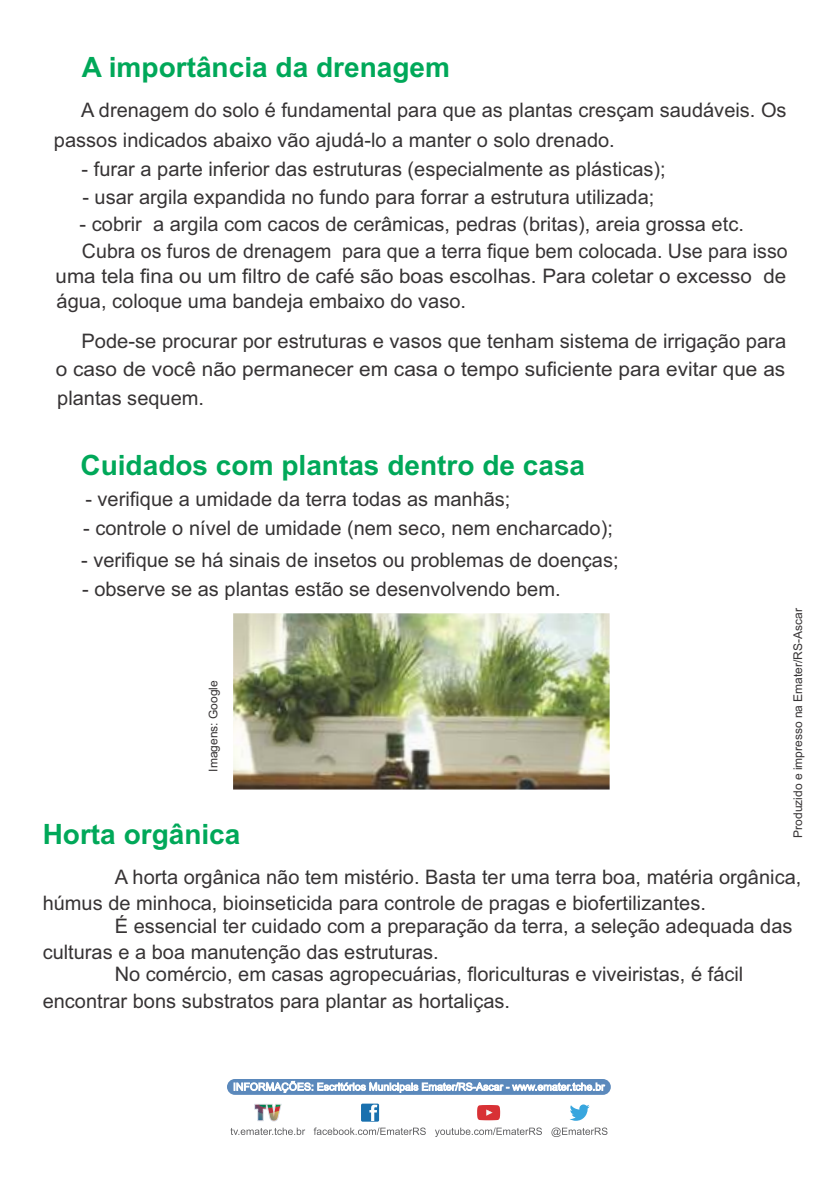
<style>
.page{position:relative;width:840px;height:1191px;background:#fff}
.page>*{position:absolute;margin:0;border:0;box-sizing:border-box;transform-origin:0 0}
.t1{font:700 28px "Arial";color:#00a859}
.t2{font:20px/26.6px "Arial";color:#373435}
.t3{font:12px "Arial";color:#373435}
</style>
<div class="page">
<img style="left:233px;top:613px;width:376px;height:176px">
<div style="left:227px;top:1079px;width:383px;height:15px;background:#5b89bc;border-radius:8px"></div>
<div style="left:361px;top:1103px;width:18px;height:18px;background:#1970ae;border-radius:2px"></div>
<svg style="left:369px;top:1104px;width:8px;height:17px"></svg>
<svg style="left:570px;top:1104px;width:19px;height:16px"></svg>
<svg style="left:477px;top:1105px;width:23px;height:15px"></svg>
<svg style="left:254px;top:1103px;width:27px;height:18px"></svg>
<svg style="left:233px;top:1081px;width:372px;height:12px"></svg>
<svg style="left:230px;top:1127px;width:75px;height:8px"></svg>
<svg style="left:313px;top:1127px;width:294px;height:10px"></svg>
<h1 class="t1" style="left:82px;top:57px;width:369px">A importância da drenagem</h1>
<p class="t2" style="left:54px;top:97px;width:733px;line-height:30.2px;text-indent:27px">A drenagem do solo é fundamental para que as plantas cresçam saudáveis. Os passos indicados abaixo vão ajudá-lo a manter o solo drenado.</p>
<p class="t2" style="left:81px;top:157px;width:585px">- furar a parte inferior das estruturas (especialmente as plásticas);</p>
<p class="t2" style="left:82px;top:186px;width:573px">- usar argila expandida no fundo para forrar a estrutura utilizada;</p>
<p class="t2" style="left:80px;top:213px;width:665px">- cobrir a argila com cacos de cerâmicas, pedras (britas), areia grossa etc.</p>
<p class="t2" style="left:82px;top:239px;width:706px">Cubra os furos de drenagem para que a terra fique bem colocada. Use para isso</p>
<p class="t2" style="left:56px;top:265px;width:731px">uma tela fina ou um filtro de café são boas escolhas. Para coletar o excesso de</p>
<p class="t2" style="left:56px;top:290px;width:411px">água, coloque uma bandeja embaixo do vaso.</p>
<p class="t2" style="left:56px;top:329px;width:731px;line-height:28.2px;text-align:justify;text-indent:26px">Pode-se procurar por estruturas e vasos que tenham sistema de irrigação para o caso de você não permanecer em casa o tempo suficiente para evitar que as plantas sequem.</p>
<h1 class="t1" style="left:80px;top:454px;width:506px">Cuidados com plantas dentro de casa</h1>
<p class="t2" style="left:85px;top:487px;width:426px">- verifique a umidade da terra todas as manhãs;</p>
<p class="t2" style="left:83px;top:517px;width:531px">- controle o nível de umidade (nem seco, nem encharcado);</p>
<p class="t2" style="left:81px;top:548px;width:538px">- verifique se há sinais de insetos ou problemas de doenças;</p>
<p class="t2" style="left:82px;top:577px;width:480px">- observe se as plantas estão se desenvolvendo bem.</p>
<p class="t3" style="left:792px;top:837px;width:231px;rotate:-90deg">Produzido e impresso na Emater/RS-Ascar</p>
<p class="t3" style="left:209px;top:771px;width:93px;rotate:-90deg">Imagens: Google</p>
<h1 class="t1" style="left:43px;top:823px;width:199px">Horta orgânica</h1>
<p class="t2" style="left:43px;top:865px;width:759px;text-indent:72px">A horta orgânica não tem mistério. Basta ter uma terra boa, matéria orgânica, húmus de minhoca, bioinseticida para controle de pragas e biofertilizantes.</p>
<p class="t2" style="left:43px;top:914px;width:751px;text-indent:72px">É essencial ter cuidado com a preparação da terra, a seleção adequada das culturas e a boa manutenção das estruturas.</p>
<p class="t2" style="left:43px;top:963px;width:701px;text-indent:72px">No comércio, em casas agropecuárias, floriculturas e viveiristas, é fácil encontrar bons substratos para plantar as hortaliças.</p>
</div>
